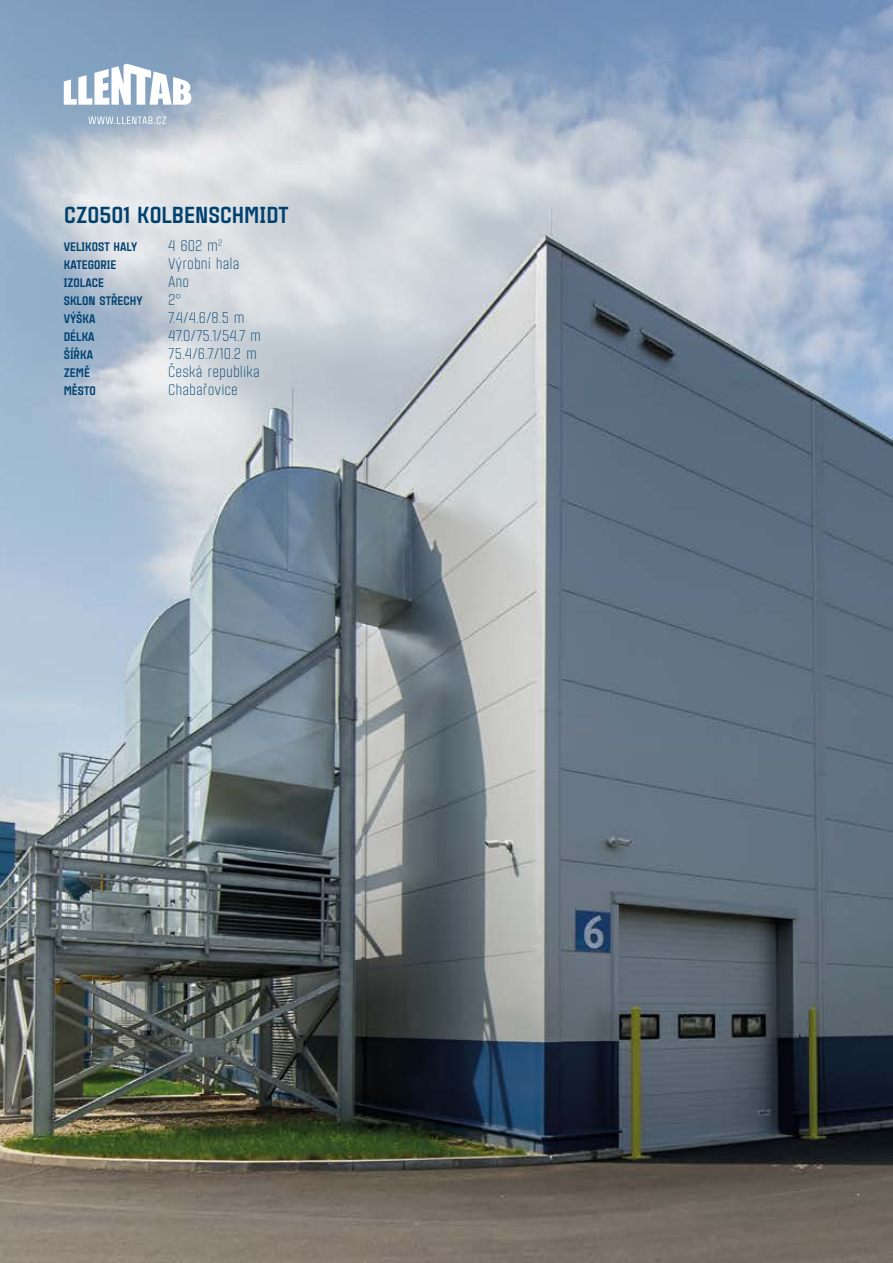
<style>
.page{position:relative;width:893px;height:1263px;background:#fff}
.page>*{position:absolute;margin:0;border:0;box-sizing:border-box;transform-origin:0 0}
.t1{font:900 22.5px "Citadina";color:#004170}
.t2{font:300 15px "Citadina";color:#004170}
.t3{font:900 12px "Citadina";color:#004170}
</style>
<div class="page">
<img style="left:0;top:0;width:893px;height:1263px">
<svg style="left:64px;top:64px;width:128px;height:41px"></svg>
<svg style="left:88px;top:116px;width:78px;height:8px"></svg>
<h1 class="t1" style="left:64px;top:197px;width:226px">CZ0501 KOLBENSCHMIDT</h1>
<p class="t3" style="left:64px;top:238px;width:75px">VELIKOST HALY</p>
<p class="t2" style="left:168px;top:235px;width:56px">4 602 m<sup>2</sup></p>
<p class="t3" style="left:64px;top:256px;width:54px">KATEGORIE</p>
<p class="t2" style="left:168px;top:253px;width:73px">Výrobní hala</p>
<p class="t3" style="left:64px;top:274px;width:42px">IZOLACE</p>
<p class="t2" style="left:168px;top:271px;width:23px">Ano</p>
<p class="t3" style="left:64px;top:292px;width:80px">SKLON STŘECHY</p>
<p class="t2" style="left:168px;top:289px;width:15px">2°</p>
<p class="t3" style="left:64px;top:310px;width:33px">VÝŠKA</p>
<p class="t2" style="left:168px;top:307px;width:78px">7.4/4.6/8.5 m</p>
<p class="t3" style="left:64px;top:328px;width:32px">DÉLKA</p>
<p class="t2" style="left:168px;top:325px;width:94px">47.0/75.1/54.7 m</p>
<p class="t3" style="left:64px;top:346px;width:31px">ŠÍŘKA</p>
<p class="t2" style="left:168px;top:343px;width:90px">75.4/6.7/10.2 m</p>
<p class="t3" style="left:64px;top:364px;width:28px">ZEMĚ</p>
<p class="t2" style="left:168px;top:361px;width:93px">Česká republika</p>
<p class="t3" style="left:64px;top:382px;width:34px">MĚSTO</p>
<p class="t2" style="left:168px;top:379px;width:71px">Chabařovice</p>
</div>
